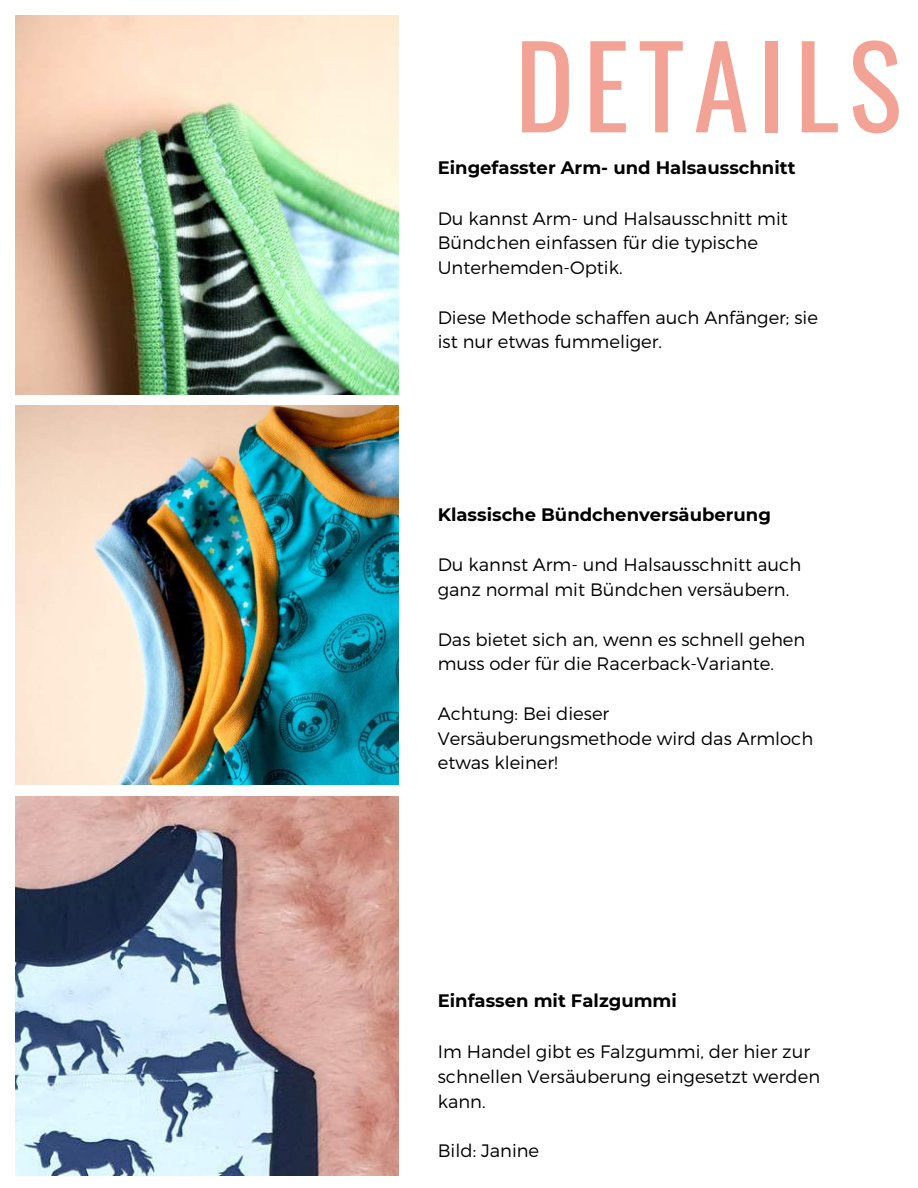
<style>
.page{position:relative;width:918px;height:1188px;background:#fff}
.page>*{position:absolute;margin:0;border:0;box-sizing:border-box;transform-origin:0 0}
.t1{font:112.5px "Oswald";letter-spacing:.08em;color:#f3a395}
.t2{font:300 18px/24.8px "Montserrat";color:#000}
.t3{font:700 18px "Montserrat";color:#000}
</style>
<div class="page">
<img style="left:16px;top:796px;width:382px;height:379px">
<img style="left:16px;top:15px;width:382px;height:379px">
<img style="left:16px;top:406px;width:382px;height:379px">
<h1 class="t1" style="left:515px;top:-2px;width:388px">DETAILS</h1>
<p class="t3" style="left:438px;top:157px;width:359px">Eingefasster Arm- und Halsausschnitt</p>
<p class="t2" style="left:438px;top:205px;width:352px">Du kannst Arm- und Halsausschnitt mit<br>Bündchen einfassen für die typische<br>Unterhemden-Optik.</p>
<p class="t2" style="left:438px;top:304px;width:382px">Diese Methode schaffen auch Anfänger; sie ist nur etwas fummeliger.</p>
<p class="t3" style="left:438px;top:503px;width:335px">Klassische Bündchenversäuberung</p>
<p class="t2" style="left:438px;top:552px;width:365px">Du kannst Arm- und Halsausschnitt auch ganz normal mit Bündchen versäubern.</p>
<p class="t2" style="left:438px;top:626px;width:369px">Das bietet sich an, wenn es schnell gehen muss oder für die Racerback-Variante.</p>
<p class="t2" style="left:438px;top:700px;width:377px">Achtung: Bei dieser<br>Versäuberungsmethode wird das Armloch etwas kleiner!</p>
<p class="t3" style="left:438px;top:990px;width:241px">Einfassen mit Falzgummi</p>
<p class="t2" style="left:438px;top:1038px;width:384px">Im Handel gibt es Falzgummi, der hier zur schnellen Versäuberung eingesetzt werden kann.</p>
<p class="t2" style="left:438px;top:1137px;width:103px">Bild: Janine</p>
</div>
